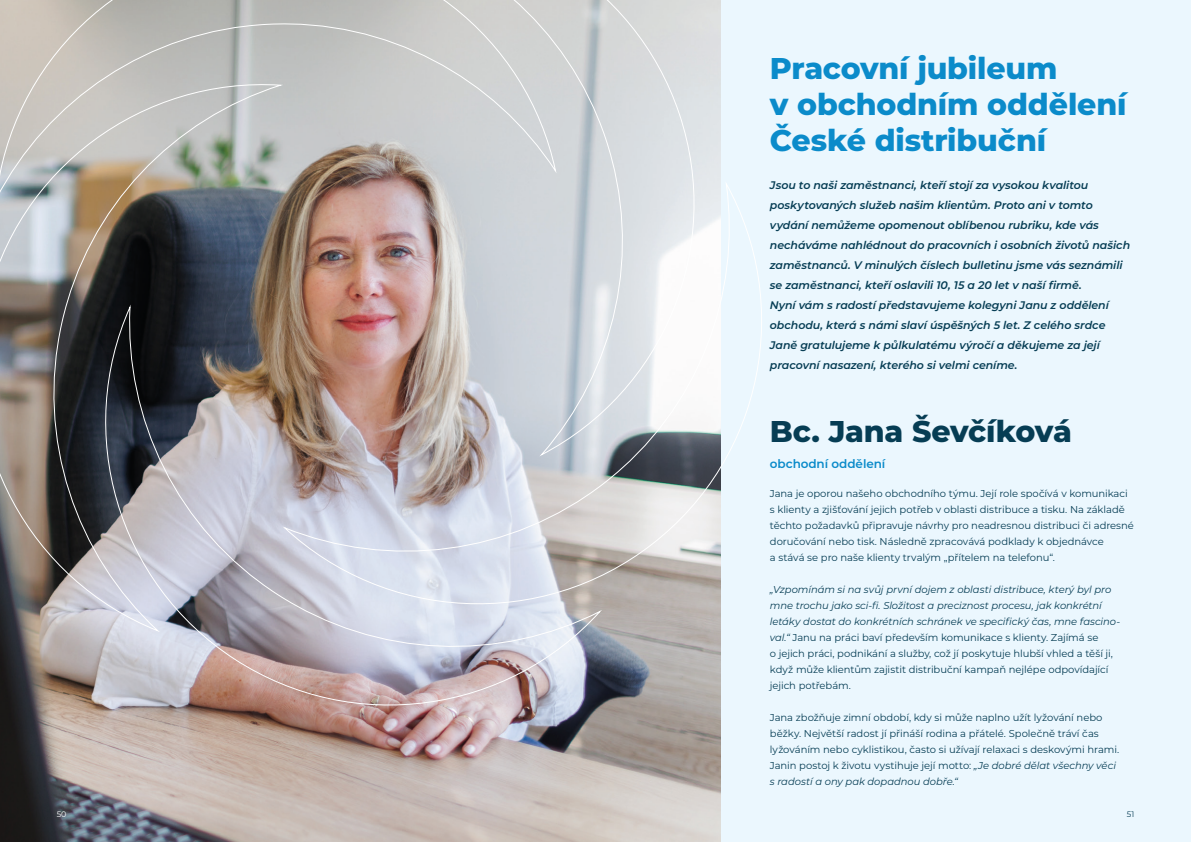
<style>
.page{position:relative;width:1191px;height:842px;background:#ebf7fe}
.page>*{position:absolute;margin:0;border:0;box-sizing:border-box;transform-origin:0 0}
.t1{font:800 30px/36px "Montserrat";letter-spacing:-.005em;color:#0b8bca}
.t2{font:800 30px "Montserrat";letter-spacing:-.005em;color:#063d54}
.t3{font:600 12px "Montserrat";letter-spacing:-.005em;color:#0b8bca}
.Odstavec_rozhovor{font:italic 600 11px/20px "Montserrat";letter-spacing:-.005em;color:#063d54}
.Odstavec_rozhovor-2{font:10px/16px "Montserrat";letter-spacing:-.005em;color:#063d54}
.t4{font:8px "Montserrat";color:#fff}
.t5{font:8px "Montserrat";color:#063d54}
.s1{font-style:italic}
</style>
<div class="page">
<img style="left:0;top:737px;width:720px;height:105px">
<img style="left:0;top:0;width:762px;height:737px">
<p class="t4" style="left:57px;top:808px;width:11px">50</p>
<p class="t1" style="left:770px;top:48px;width:358px">Pracovní jubileum<br>v obchodním oddělení<br>České distribuční</p>
<p class="Odstavec_rozhovor" style="left:770px;top:175px;width:362px">Jsou to naši zaměstnanci, kteří stojí za vysokou kvalitou poskytovaných služeb našim klientům. Proto ani v tomto vydání nemůžeme opomenout oblíbenou rubriku, kde vás necháváme nahlédnout do pracovních i osobních životů našich zaměstnanců. V minulých číslech bulletinu jsme vás seznámili se zaměstnanci, kteří oslavili 10, 15 a 20 let v naší firmě.<br>Nyní vám s radostí představujeme kolegyni Janu z oddělení obchodu, která s námi slaví úspěšných 5 let. Z celého srdce Janě gratulujeme k půlkulatému výročí a děkujeme za její pracovní nasazení, kterého si velmi ceníme.</p>
<p class="t2" style="left:770px;top:409px;width:303px">Bc. Jana Ševčíková</p>
<p class="t3" style="left:770px;top:455px;width:117px">obchodní oddělení</p>
<p class="Odstavec_rozhovor-2" style="left:770px;top:485px;width:365px">Jana je oporou našeho obchodního týmu. Její role spočívá v komunikaci s klienty a zjišťování jejich potřeb v oblasti distribuce a tisku. Na základě těchto požadavků připravuje návrhy pro neadresnou distribuci či adresné doručování nebo tisk. Následně zpracovává podklady k objednávce<br>a stává se pro naše klienty trvalým „přítelem na telefonu“.</p>
<p class="Odstavec_rozhovor-2" style="left:770px;top:581px;width:352px"><span class="s1">„Vzpomínám si na svůj první dojem z oblasti distribuce, který byl pro mne trochu jako sci-fi. Složitost a preciznost procesu, jak konkrétní letáky dostat do konkrétních schránek ve specifický čas, mne fascino&shy;val.“</span> Janu na práci baví především komunikace s klienty. Zajímá se<br>o jejich práci, podnikání a služby, což jí poskytuje hlubší vhled a těší ji, když může klientům zajistit distribuční kampaň nejlépe odpovídající jejich potřebám.</p>
<p class="Odstavec_rozhovor-2" style="left:770px;top:709px;width:351px">Jana zbožňuje zimní období, kdy si může naplno užít lyžování nebo běžky. Největší radost jí přináší rodina a přátelé. Společně tráví čas lyžováním nebo cyklistikou, často si užívají relaxaci s deskovými hrami.<br>Janin postoj k životu vystihuje její motto: <span class="s1">„Je dobré dělat všechny věci s radostí a ony pak dopadnou dobře.“</span></p>
<p class="t5" style="left:1126px;top:808px;width:9px">51</p>
</div>
